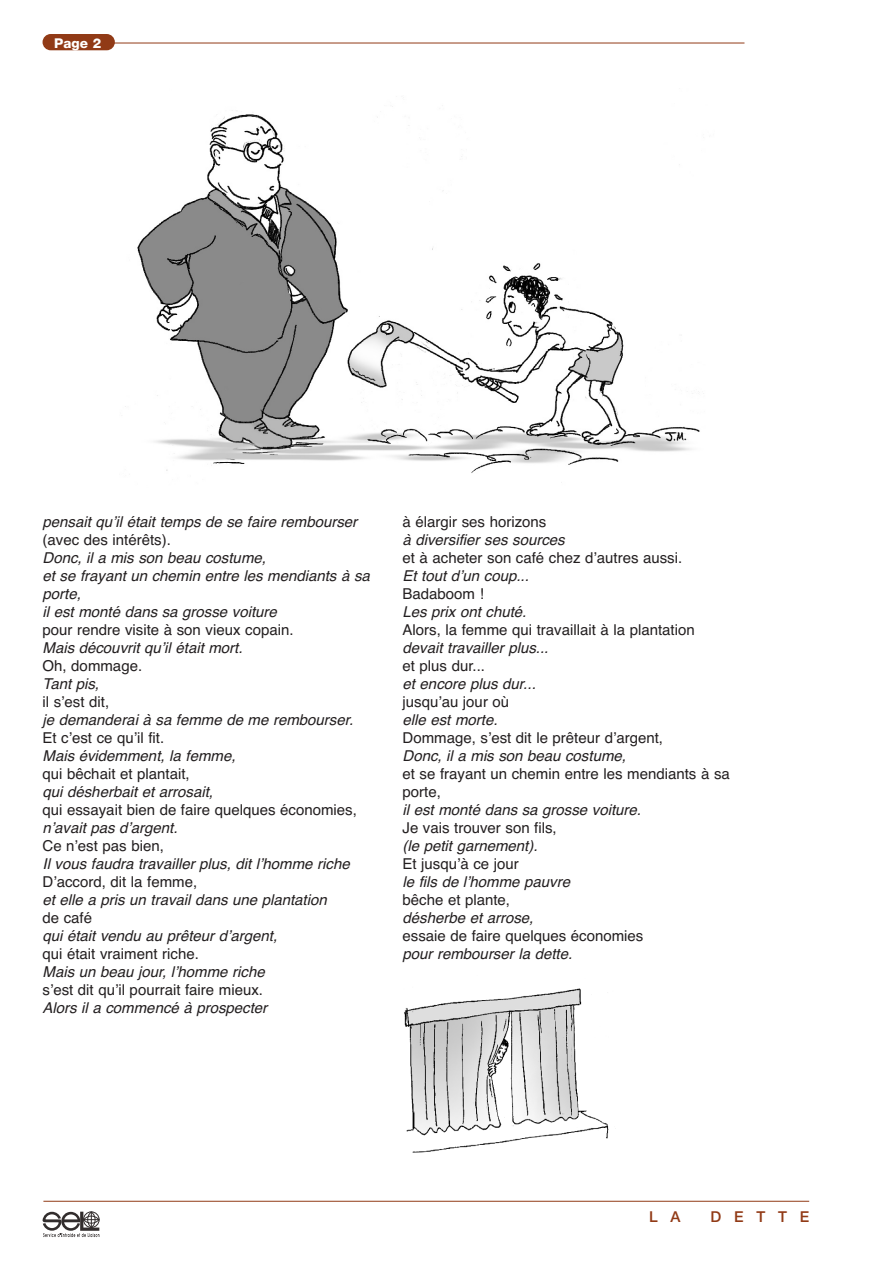
<style>
.page{position:relative;width:893px;height:1263px;background:#fff}
.page>*{position:absolute;margin:0;border:0;box-sizing:border-box;transform-origin:0 0}
.t1{font:italic 15px/18px "Helvetica";color:#231f20}
.t2{font:15px/18px "Helvetica";color:#231f20}
.t3{font:500 15px "Helvetica Neue";letter-spacing:.85em;color:#913a16}
.t4{font:800 13.5px "Helvetica Neue";color:#fff}
</style>
<div class="page">
<img style="left:404px;top:988px;width:205px;height:165px">
<hr style="left:111px;top:43px;width:633px;height:1px;background:#913a16">
<div style="left:43px;top:34px;width:72px;height:16px;background:#913a16;border-radius:8px"></div>
<img style="left:125px;top:106px;width:575px;height:377px">
<svg style="left:43px;top:1212px;width:57px;height:25px"></svg>
<hr style="left:43px;top:1201px;width:766px;height:1px;background:#913a16">
<p class="t4" style="left:54px;top:38px;width:48px">Page 2</p>
<p class="t1" style="left:43px;top:514px;width:316px">pensait quʼil était temps de se faire rembourser</p>
<p class="t2" style="left:43px;top:532px;width:130px">(avec des intérêts).</p>
<p class="t1" style="left:43px;top:550px;width:329px">Donc, il a mis son beau costume,<br>et se frayant un chemin entre les mendiants à sa porte,<br>il est monté dans sa grosse voiture</p>
<p class="t2" style="left:43px;top:622px;width:252px">pour rendre visite à son vieux copain.</p>
<p class="t1" style="left:43px;top:640px;width:201px">Mais découvrit quʼil était mort.</p>
<p class="t2" style="left:43px;top:658px;width:101px">Oh, dommage.</p>
<p class="t1" style="left:43px;top:676px;width:58px">Tant pis,</p>
<p class="t2" style="left:43px;top:694px;width:68px">il sʼest dit,</p>
<p class="t1" style="left:43px;top:712px;width:312px">je demanderai à sa femme de me rembourser.</p>
<p class="t2" style="left:43px;top:730px;width:123px">Et cʼest ce quʼil fit.</p>
<p class="t1" style="left:43px;top:748px;width:194px">Mais évidemment, la femme,</p>
<p class="t2" style="left:43px;top:766px;width:149px">qui bêchait et plantait,</p>
<p class="t1" style="left:43px;top:784px;width:172px">qui désherbait et arrosait,</p>
<p class="t2" style="left:43px;top:802px;width:316px">qui essayait bien de faire quelques économies,</p>
<p class="t1" style="left:43px;top:820px;width:137px">nʼavait pas dʼargent.</p>
<p class="t2" style="left:43px;top:838px;width:123px">Ce nʼest pas bien,</p>
<p class="t1" style="left:43px;top:856px;width:309px">Il vous faudra travailler plus, dit lʼhomme riche</p>
<p class="t2" style="left:43px;top:874px;width:156px">Dʼaccord, dit la femme,</p>
<p class="t1" style="left:43px;top:892px;width:286px">et elle a pris un travail dans une plantation</p>
<p class="t2" style="left:43px;top:910px;width:51px">de café</p>
<p class="t1" style="left:43px;top:928px;width:236px">qui était vendu au prêteur dʼargent,</p>
<p class="t2" style="left:43px;top:946px;width:158px">qui était vraiment riche.</p>
<p class="t1" style="left:43px;top:964px;width:224px">Mais un beau jour, lʼhomme riche</p>
<p class="t2" style="left:43px;top:982px;width:222px">sʼest dit quʼil pourrait faire mieux.</p>
<p class="t1" style="left:43px;top:1000px;width:226px">Alors il a commencé à prospecter</p>
<p class="t2" style="left:402px;top:514px;width:145px">à élargir ses horizons</p>
<p class="t1" style="left:402px;top:532px;width:164px">à diversifier ses sources</p>
<p class="t2" style="left:402px;top:550px;width:281px">et à acheter son café chez dʼautres aussi.</p>
<p class="t1" style="left:402px;top:568px;width:128px">Et tout dʼun coup...</p>
<p class="t2" style="left:402px;top:586px;width:83px">Badaboom !</p>
<p class="t1" style="left:402px;top:604px;width:125px">Les prix ont chuté.</p>
<p class="t2" style="left:402px;top:622px;width:294px">Alors, la femme qui travaillait à la plantation</p>
<p class="t1" style="left:402px;top:640px;width:147px">devait travailler plus...</p>
<p class="t2" style="left:402px;top:658px;width:84px">et plus dur...</p>
<p class="t1" style="left:402px;top:676px;width:135px">et encore plus dur...</p>
<p class="t2" style="left:402px;top:694px;width:108px">jusquʼau jour où</p>
<p class="t1" style="left:402px;top:712px;width:96px">elle est morte.</p>
<p class="t2" style="left:402px;top:730px;width:262px">Dommage, sʼest dit le prêteur dʼargent,</p>
<p class="t1" style="left:402px;top:748px;width:225px">Donc, il a mis son beau costume,</p>
<p class="t2" style="left:402px;top:766px;width:329px">et se frayant un chemin entre les mendiants à sa porte,</p>
<p class="t1" style="left:402px;top:802px;width:240px">il est monté dans sa grosse voiture.</p>
<p class="t2" style="left:402px;top:820px;width:156px">Je vais trouver son fils,</p>
<p class="t1" style="left:402px;top:838px;width:136px">(le petit garnement).</p>
<p class="t2" style="left:402px;top:856px;width:118px">Et jusquʼà ce jour</p>
<p class="t1" style="left:402px;top:874px;width:169px">le fils de lʼhomme pauvre</p>
<p class="t2" style="left:402px;top:892px;width:109px">bêche et plante,</p>
<p class="t1" style="left:402px;top:910px;width:132px">désherbe et arrose,</p>
<p class="t2" style="left:402px;top:928px;width:242px">essaie de faire quelques économies</p>
<p class="t1" style="left:402px;top:946px;width:171px">pour rembourser la dette.</p>
<p class="t3" style="left:649px;top:1212px;width:33px">L A</p>
<p class="t3" style="left:710px;top:1212px;width:100px">DETTE</p>
</div>
